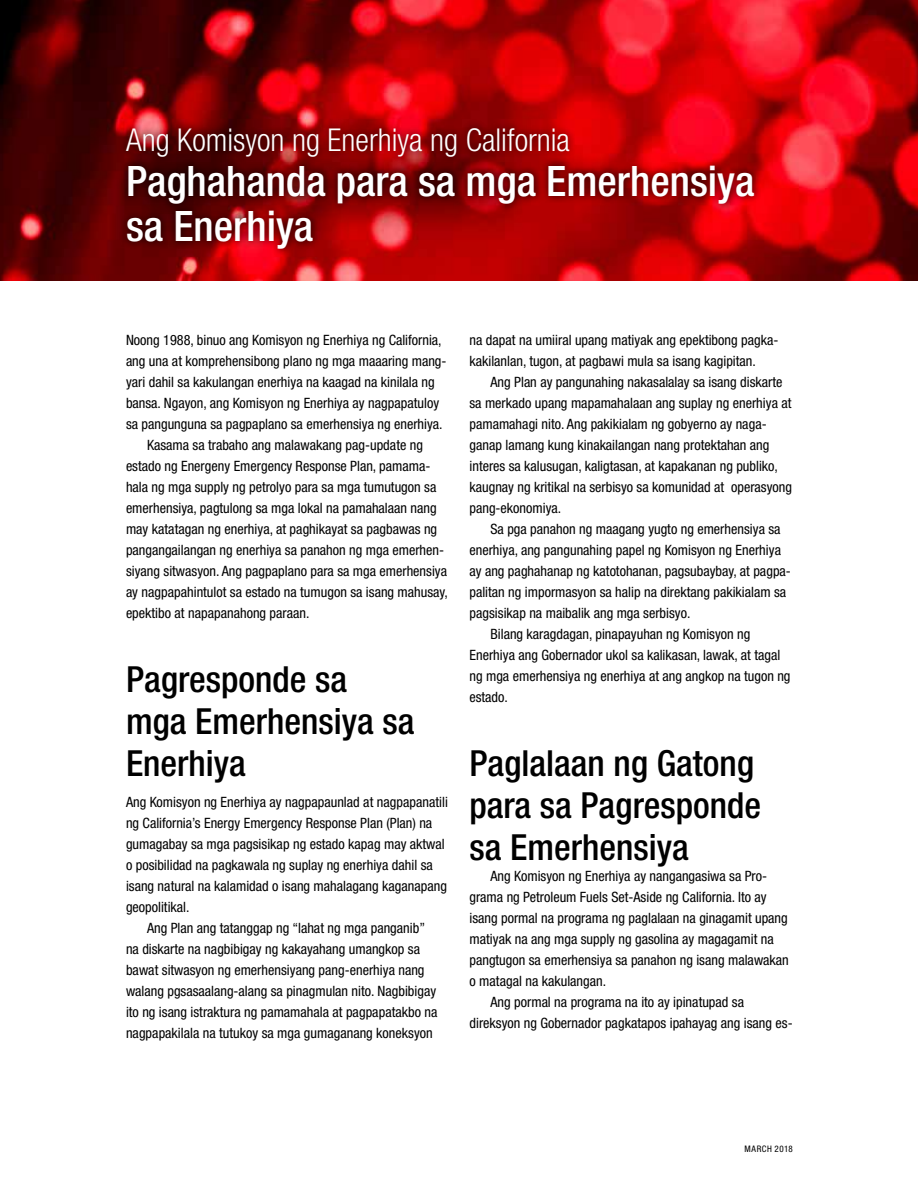
<style>
.page{position:relative;width:918px;height:1188px;background:#fff}
.page>*{position:absolute;margin:0;border:0;box-sizing:border-box;transform-origin:0 0}
.t1{font:500 condensed 42px/45px "Helvetica Neue LT Std";color:#fff}
.t2{font:500 condensed 36px/42px "Helvetica Neue LT Std";color:#000}
.t3{font:300 condensed 31.5px "Helvetica Neue LT Std";color:#fff}
.t4{font:condensed 14.25px/21px "Helvetica Neue LT Std";color:#000}
.t5{font:condensed 9px "Helvetica Neue LT Std";letter-spacing:.055em;color:#000}
</style>
<div class="page">
<img style="left:0;top:0;width:918px;height:280px">
<div style="left:118px;top:120px;width:644px;height:137px;background:#000;opacity:.87"></div>
<h3 class="t3" style="left:126px;top:122px;width:446px">Ang Komisyon ng Enerhiya ng California</h3>
<h1 class="t1" style="left:126px;top:158px;width:630px">Paghahanda para sa mga Emerhensiya sa Enerhiya</h1>
<p class="t4" style="left:126px;top:329px;width:317px">Noong 1988, binuo ang Komisyon ng Enerhiya ng California,</p>
<p class="t4" style="left:126px;top:350px;width:322px">ang una at komprehensibong plano ng mga maaaring mang-</p>
<p class="t4" style="left:126px;top:371px;width:310px">yari dahil sa kakulangan enerhiya na kaagad na kinilala ng</p>
<p class="t4" style="left:126px;top:392px;width:315px">bansa. Ngayon, ang Komisyon ng Enerhiya ay nagpapatuloy</p>
<p class="t4" style="left:126px;top:413px;width:318px">sa pangunguna sa pagpaplano sa emerhensiya ng enerhiya.</p>
<p class="t4" style="left:147px;top:434px;width:278px">Kasama sa trabaho ang malawakang pag-update ng</p>
<p class="t4" style="left:126px;top:455px;width:306px">estado ng Energeny Emergency Response Plan, pamama-</p>
<p class="t4" style="left:126px;top:476px;width:312px">hala ng mga supply ng petrolyo para sa mga tumutugon sa</p>
<p class="t4" style="left:126px;top:497px;width:312px">emerhensiya, pagtulong sa mga lokal na pamahalaan nang</p>
<p class="t4" style="left:126px;top:518px;width:313px">may katatagan ng enerhiya, at paghikayat sa pagbawas ng</p>
<p class="t4" style="left:126px;top:539px;width:320px">pangangailangan ng enerhiya sa panahon ng mga emerhen-</p>
<p class="t4" style="left:126px;top:560px;width:323px">siyang sitwasyon. Ang pagpaplano para sa mga emerhensiya</p>
<p class="t4" style="left:126px;top:581px;width:323px">ay nagpapahintulot sa estado na tumugon sa isang mahusay,</p>
<p class="t4" style="left:126px;top:602px;width:185px">epektibo at napapanahong paraan.</p>
<h2 class="t2" style="left:126px;top:657px;width:290px">Pagresponde sa mga Emerhensiya sa<br>Enerhiya</h2>
<p class="t4" style="left:126px;top:791px;width:323px">Ang Komisyon ng Enerhiya ay nagpapaunlad at nagpapanatili</p>
<p class="t4" style="left:126px;top:812px;width:308px">ng California’s Energy Emergency Response Plan (Plan) na</p>
<p class="t4" style="left:126px;top:833px;width:320px">gumagabay sa mga pagsisikap ng estado kapag may aktwal</p>
<p class="t4" style="left:126px;top:854px;width:308px">o posibilidad na pagkawala ng suplay ng enerhiya dahil sa</p>
<p class="t4" style="left:126px;top:875px;width:323px">isang natural na kalamidad o isang mahalagang kaganapang</p>
<p class="t4" style="left:126px;top:896px;width:65px">geopolitikal.</p>
<p class="t4" style="left:147px;top:917px;width:280px">Ang Plan ang tatanggap ng “lahat ng mga panganib”</p>
<p class="t4" style="left:126px;top:938px;width:296px">na diskarte na nagbibigay ng kakayahang umangkop sa</p>
<p class="t4" style="left:126px;top:959px;width:300px">bawat sitwasyon ng emerhensiyang pang-enerhiya nang</p>
<p class="t4" style="left:126px;top:980px;width:312px">walang pgsasaalang-alang sa pinagmulan nito. Nagbibigay</p>
<p class="t4" style="left:126px;top:1001px;width:313px">ito ng isang istraktura ng pamamahala at pagpapatakbo na</p>
<p class="t4" style="left:126px;top:1022px;width:308px">nagpapakilala na tutukoy sa mga gumaganang koneksyon</p>
<p class="t4" style="left:469px;top:329px;width:310px">na dapat na umiiral upang matiyak ang epektibong pagka&shy;kakilanlan, tugon, at pagbawi mula sa isang kagipitan.</p>
<p class="t4" style="left:469px;top:371px;width:324px;text-indent:21px">Ang Plan ay pangunahing nakasalalay sa isang diskarte sa merkado upang mapamahalaan ang suplay ng enerhiya at pamamahagi nito. Ang pakikialam ng gobyerno ay naga&shy;ganap lamang kung kinakailangan nang protektahan ang interes sa kalusugan, kaligtasan, at kapakanan ng publiko, kaugnay ng kritikal na serbisyo sa komunidad at operasyong pang-ekonomiya.</p>
<p class="t4" style="left:491px;top:518px;width:292px">Sa pga panahon ng maagang yugto ng emerhensiya sa</p>
<p class="t4" style="left:469px;top:539px;width:313px">enerhiya, ang pangunahing papel ng Komisyon ng Enerhiya</p>
<p class="t4" style="left:469px;top:560px;width:323px">ay ang paghahanap ng katotohanan, pagsubaybay, at pagpa-</p>
<p class="t4" style="left:469px;top:581px;width:318px">palitan ng impormasyon sa halip na direktang pakikialam sa</p>
<p class="t4" style="left:469px;top:602px;width:223px">pagsisikap na maibalik ang mga serbisyo.</p>
<p class="t4" style="left:491px;top:623px;width:261px">Bilang karagdagan, pinapayuhan ng Komisyon ng</p>
<p class="t4" style="left:469px;top:644px;width:312px">Enerhiya ang Gobernador ukol sa kalikasan, lawak, at tagal</p>
<p class="t4" style="left:469px;top:665px;width:323px">ng mga emerhensiya ng enerhiya at ang angkop na tugon ng</p>
<p class="t4" style="left:469px;top:686px;width:40px">estado.</p>
<h2 class="t2" style="left:470px;top:741px;width:293px">Paglalaan ng Gatong para sa Pagresponde sa Emerhensiya</h2>
<p class="t4" style="left:490px;top:865px;width:278px">Ang Komisyon ng Enerhiya ay nangangasiwa sa Pro-</p>
<p class="t4" style="left:469px;top:886px;width:299px">grama ng Petroleum Fuels Set-Aside ng California. Ito ay</p>
<p class="t4" style="left:469px;top:907px;width:320px">isang pormal na programa ng paglalaan na ginagamit upang</p>
<p class="t4" style="left:469px;top:928px;width:306px">matiyak na ang mga supply ng gasolina ay magagamit na</p>
<p class="t4" style="left:469px;top:949px;width:321px">pangtugon sa emerhensiya sa panahon ng isang malawakan</p>
<p class="t4" style="left:469px;top:970px;width:138px">o matagal na kakulangan.</p>
<p class="t4" style="left:490px;top:991px;width:255px">Ang pormal na programa na ito ay ipinatupad sa</p>
<p class="t4" style="left:469px;top:1012px;width:325px">direksyon ng Gobernador pagkatapos ipahayag ang isang es-</p>
<p class="t5" style="left:745px;top:1144px;width:50px">MARCH 2018</p>
</div>
